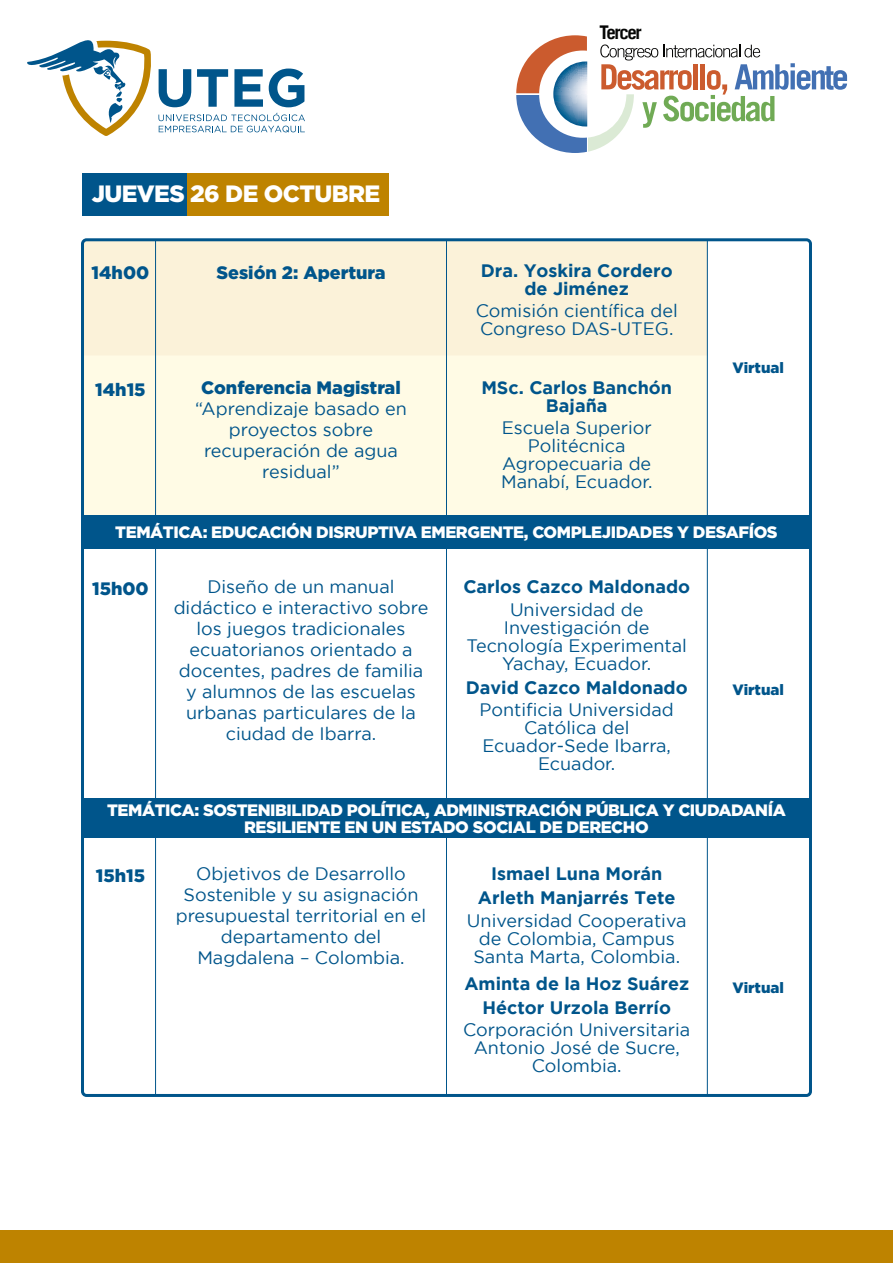
<style>
.page{position:relative;width:893px;height:1263px;background:#fff}
.page>*{position:absolute;margin:0;border:0;box-sizing:border-box;transform-origin:0 0}
.t1{font:900 23.55px "Gotham";letter-spacing:-.025em;color:#fff}
.t2{font:700 18.9px "Trade Gothic LT";letter-spacing:-.075em;color:#050605}
.t3{font:18px/21px "Gotham";color:#00558b;text-align:center}
.t4{font:700 18px/18px "Gotham";color:#00558b;text-align:center}
.t5{font:900 18px "Gotham";color:#00558b}
.t6{font:900 16.5px/16.5px "Gotham";letter-spacing:-.025em;color:#fff;text-align:center}
.t7{font:900 15px "Gotham";color:#00558b}
</style>
<div class="page">
<svg style="left:159px;top:69px;width:32px;height:38px"></svg>
<svg style="left:197px;top:69px;width:31px;height:38px"></svg>
<svg style="left:234px;top:69px;width:29px;height:38px"></svg>
<svg style="left:269px;top:69px;width:35px;height:38px"></svg>
<svg style="left:158px;top:113px;width:147px;height:19px"></svg>
<svg style="left:27px;top:40px;width:124px;height:96px"></svg>
<svg style="left:516px;top:35px;width:331px;height:118px"></svg>
<div style="left:0;top:1230px;width:893px;height:33px;background:#be8300"></div>
<div style="left:82px;top:173px;width:307px;height:42px;background:#00558b"></div>
<div style="left:187px;top:173px;width:202px;height:42px;background:#be8300"></div>
<div style="left:82px;top:332px;width:625px;height:183px;background:#fffbe5"></div>
<div style="left:85px;top:242px;width:622px;height:113px;background:#fbf2d9"></div>
<hr style="left:707px;top:240px;width:1px;height:855px;background:#00558b">
<hr style="left:446px;top:240px;width:1px;height:855px;background:#00558b">
<hr style="left:155px;top:240px;width:1px;height:855px;background:#00558b">
<div style="left:82px;top:515px;width:728px;height:34px;background:#00558b"></div>
<div style="left:82px;top:798px;width:728px;height:40px;background:#00558b"></div>
<h1 class="t1" style="left:92px;top:180px;width:290px">JUEVES 26 DE OCTUBRE</h1>
<p class="t5" style="left:92px;top:262px;width:59px">14h00</p>
<p class="t5" style="left:216px;top:262px;width:171px">Sesión 2: Apertura</p>
<p class="t5" style="left:95px;top:379px;width:52px">14h15</p>
<p class="t5" style="left:201px;top:377px;width:201px">Conferencia Magistral</p>
<p class="t3" style="left:195px;top:397px;width:213px">“Aprendizaje basado en proyectos sobre recuperación de agua residual”</p>
<p class="t2" style="left:599px;top:21px;width:44px">Tercer</p>
<p class="t4" style="left:481px;top:261px;width:193px">Dra. Yoskira Cordero de Jiménez</p>
<p class="t3" style="left:476px;top:302px;width:203px;line-height:18px;text-align:left">Comisión científica del<br>Congreso DAS-UTEG.</p>
<p class="t4" style="left:481px;top:378px;width:192px">MSc. Carlos Banchón<br>Bajaña</p>
<p class="t3" style="left:501px;top:419px;width:153px;line-height:18px">Escuela Superior<br>Politécnica<br>Agropecuaria de<br>Manabí, Ecuador.</p>
<p class="t7" style="left:732px;top:359px;width:53px">Virtual</p>
<p class="t6" style="left:115px;top:523px;width:664px">TEMÁTICA: EDUCACIÓN DISRUPTIVA EMERGENTE, COMPLEJIDADES Y DESAFÍOS</p>
<p class="t5" style="left:92px;top:578px;width:58px">15h00</p>
<p class="t3" style="left:174px;top:576px;width:256px">Diseño de un manual didáctico e interactivo sobre los juegos tradicionales ecuatorianos orientado a docentes, padres de familia y alumnos de las escuelas urbanas particulares de la ciudad de Ibarra.</p>
<p class="t4" style="left:463px;top:577px;width:228px">Carlos Cazco Maldonado</p>
<p class="t3" style="left:467px;top:600px;width:222px;line-height:18px">Universidad de<br>Investigación de<br>Tecnología Experimental<br>Yachay, Ecuador.</p>
<p class="t4" style="left:466px;top:678px;width:224px">David Cazco Maldonado</p>
<p class="t3" style="left:480px;top:700px;width:196px;line-height:18px">Pontificia Universidad<br>Católica del<br>Ecuador-Sede Ibarra,<br>Ecuador.</p>
<p class="t7" style="left:732px;top:681px;width:53px">Virtual</p>
<p class="t6" style="left:107px;top:802px;width:680px">TEMÁTICA: SOSTENIBILIDAD POLÍTICA, ADMINISTRACIÓN PÚBLICA Y CIUDADANÍA<br>RESILIENTE EN UN ESTADO SOCIAL DE DERECHO</p>
<p class="t5" style="left:96px;top:865px;width:51px">15h15</p>
<p class="t3" style="left:176px;top:863px;width:252px">Objetivos de Desarrollo<br>Sostenible y su asignación presupuestal territorial en el departamento del<br>Magdalena – Colombia.</p>
<p class="t4" style="left:478px;top:861px;width:199px;line-height:24px">Ismael Luna Morán<br>Arleth Manjarrés Tete</p>
<p class="t3" style="left:467px;top:911px;width:221px;line-height:18px">Universidad Cooperativa de Colombia, Campus<br>Santa Marta, Colombia.</p>
<p class="t4" style="left:464px;top:971px;width:226px;line-height:24px">Aminta de la Hoz Suárez<br>Héctor Urzola Berrío</p>
<p class="t3" style="left:463px;top:1020px;width:229px;line-height:18px">Corporación Universitaria<br>Antonio José de Sucre,<br>Colombia.</p>
<p class="t7" style="left:732px;top:979px;width:53px">Virtual</p>
</div>
